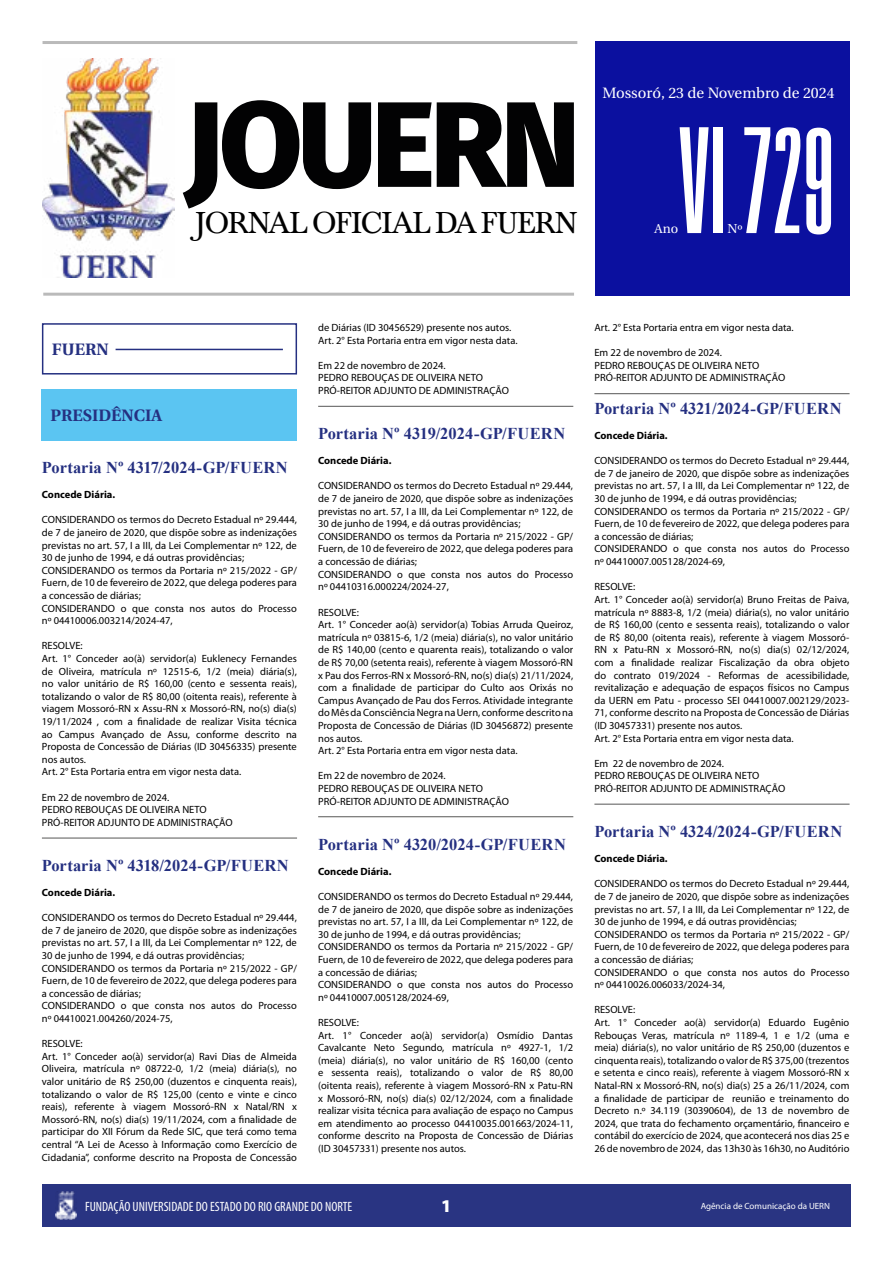
<style>
.page{position:relative;width:893px;height:1263px;background:#fff}
.page>*{position:absolute;margin:0;border:0;box-sizing:border-box;transform-origin:0 0}
.t1{font:129.15px "Droid";color:#fff}
.t2{font:800 121.5px "Fira Sans";letter-spacing:-.04em;color:#020203}
.t3{font:31.5px "Baskervald ADF Std";letter-spacing:-.02em;color:#000}
.t4{font:900 18px "Myriad Pro";color:#fff}
.t5{font:700 16.5px "Times New Roman";color:#253081}
.t6{font:700 16.5px "Heuristica";color:#253081}
.t7{font:15px "Heuristica";color:#fff}
.t8{font:condensed 13.5px "Myriad Pro";color:#fff}
.t9{font:12.9px "Heuristica";color:#fff}
.t10{font:10.5px/12.6px "Myriad Pro";color:#000}
.t11{font:700 10.5px "Myriad Pro";color:#000}
.t12{font:9px "Myriad Pro";color:#fff}
</style>
<div class="page">
<div style="left:43px;top:1184px;width:808px;height:43px;background:#293482"></div>
<img style="left:55px;top:1191px;width:21px;height:29px">
<hr style="left:43px;top:41px;width:534px;height:3px;background:#878787">
<hr style="left:43px;top:293px;width:531px;height:3px;background:#878787">
<div style="left:595px;top:41px;width:255px;height:255px;background:#0b109f"></div>
<img style="left:43px;top:59px;width:131px;height:219px">
<div style="left:42px;top:323px;width:255px;height:51px;border:2px solid #253081"></div>
<hr style="left:116px;top:349px;width:166px;height:1px;background:#253081">
<div style="left:42px;top:389px;width:255px;height:52px;background:#5bc5f2"></div>
<hr style="left:42px;top:838px;width:255px;height:1px;background:#575756">
<hr style="left:318px;top:406px;width:255px;height:1px;background:#575756">
<hr style="left:318px;top:816px;width:255px;height:1px;background:#575756">
<hr style="left:594px;top:393px;width:255px;height:1px;background:#575756">
<hr style="left:594px;top:804px;width:255px;height:1px;background:#575756">
<h2 class="t2" style="left:185px;top:39px;width:397px">JOUERN</h2>
<h3 class="t3" style="left:196px;top:205px;width:383px">JORNAL OFICIAL DA FUERN</h3>
<h3 class="t7" style="left:602px;top:81px;width:234px">Mossoró, 23 de Novembro de 2024</h3>
<h1 class="t1" style="left:678px;top:106px;width:158px">Vi729</h1>
<p class="t9" style="left:654px;top:219px;width:25px">Ano</p>
<p class="t9" style="left:727px;top:219px;width:17px">Nº</p>
<h3 class="t6" style="left:52px;top:336px;width:58px">FUERN</h3>
<h3 class="t6" style="left:50px;top:402px;width:113px">PRESIDÊNCIA</h3>
<h3 class="t5" style="left:42px;top:455px;width:247px">Portaria Nº 4317/2024-GP/FUERN</h3>
<p class="t11" style="left:42px;top:488px;width:75px">Concede Diária.</p>
<p class="t10" style="left:42px;top:513px;width:257px">CONSIDERANDO os termos do Decreto Estadual nº 29.444, de 7 de janeiro de 2020, que dispõe sobre as indenizações previstas no art. 57, I a III, da Lei Complementar nº 122, de 30 de junho de 1994, e dá outras providências; CONSIDERANDO os termos da Portaria nº 215/2022 - GP/ Fuern, de 10 de fevereiro de 2022, que delega poderes para a concessão de diárias;<br>CONSIDERANDO o que consta nos autos do Processo nº 04410006.003214/2024-47,</p>
<p class="t10" style="left:42px;top:639px;width:256px">RESOLVE:<br>Art. 1° Conceder ao(à) servidor(a) Euklenecy Fernandes de Oliveira, matrícula nº 12515-6, 1/2 (meia) diária(s), no valor unitário de R$ 160,00 (cento e sessenta reais), totalizando o valor de R$ 80,00 (oitenta reais), referente à viagem Mossoró-RN x Assu-RN x Mossoró-RN, no(s) dia(s)<br>19/11/2024 , com a finalidade de realizar Visita técnica ao Campus Avançado de Assu, conforme descrito na Proposta de Concessão de Diárias (ID 30456335) presente nos autos.<br>Art. 2° Esta Portaria entra em vigor nesta data.</p>
<p class="t10" style="left:42px;top:791px;width:192px">Em 22 de novembro de 2024.<br>PEDRO REBOUÇAS DE OLIVEIRA NETO<br>PRÓ-REITOR ADJUNTO DE ADMINISTRAÇÃO</p>
<h3 class="t5" style="left:42px;top:853px;width:248px">Portaria Nº 4318/2024-GP/FUERN</h3>
<p class="t11" style="left:42px;top:886px;width:75px">Concede Diária.</p>
<p class="t10" style="left:42px;top:911px;width:257px">CONSIDERANDO os termos do Decreto Estadual nº 29.444, de 7 de janeiro de 2020, que dispõe sobre as indenizações previstas no art. 57, I a III, da Lei Complementar nº 122, de 30 de junho de 1994, e dá outras providências; CONSIDERANDO os termos da Portaria nº 215/2022 - GP/ Fuern, de 10 de fevereiro de 2022, que delega poderes para a concessão de diárias;<br>CONSIDERANDO o que consta nos autos do Processo nº 04410021.004260/2024-75,</p>
<p class="t10" style="left:42px;top:1037px;width:257px">RESOLVE:<br>Art. 1° Conceder ao(à) servidor(a) Ravi Dias de Almeida Oliveira, matrícula nº 08722-0, 1/2 (meia) diária(s), no valor unitário de R$ 250,00 (duzentos e cinquenta reais), totalizando o valor de R$ 125,00 (cento e vinte e cinco reais), referente à viagem Mossoró-RN x Natal/RN x Mossoró-RN, no(s) dia(s) 19/11/2024, com a finalidade de participar do XII Fórum da Rede SIC, que terá como tema central “A Lei de Acesso à Informação como Exercício de Cidadania”, conforme descrito na Proposta de Concessão</p>
<p class="t10" style="left:318px;top:321px;width:201px">de Diárias (ID 30456529) presente nos autos.<br>Art. 2° Esta Portaria entra em vigor nesta data.</p>
<p class="t10" style="left:318px;top:359px;width:192px">Em 22 de novembro de 2024.<br>PEDRO REBOUÇAS DE OLIVEIRA NETO<br>PRÓ-REITOR ADJUNTO DE ADMINISTRAÇÃO</p>
<h3 class="t5" style="left:318px;top:422px;width:249px">Portaria Nº 4319/2024-GP/FUERN</h3>
<p class="t11" style="left:318px;top:454px;width:75px">Concede Diária.</p>
<p class="t10" style="left:318px;top:479px;width:257px">CONSIDERANDO os termos do Decreto Estadual nº 29.444, de 7 de janeiro de 2020, que dispõe sobre as indenizações previstas no art. 57, I a III, da Lei Complementar nº 122, de 30 de junho de 1994, e dá outras providências; CONSIDERANDO os termos da Portaria nº 215/2022 - GP/ Fuern, de 10 de fevereiro de 2022, que delega poderes para a concessão de diárias;<br>CONSIDERANDO o que consta nos autos do Processo nº 04410316.000224/2024-27,</p>
<p class="t10" style="left:318px;top:605px;width:256px">RESOLVE:<br>Art. 1° Conceder ao(à) servidor(a) Tobias Arruda Queiroz, matrícula nº 03815-6, 1/2 (meia) diária(s), no valor unitário de R$ 140,00 (cento e quarenta reais), totalizando o valor de R$ 70,00 (setenta reais), referente à viagem Mossoró-RN x Pau dos Ferros-RN x Mossoró-RN, no(s) dia(s) 21/11/2024, com a finalidade de participar do Culto aos Orixás no Campus Avançado de Pau dos Ferros. Atividade integrante do Mês da Consciência Negra na Uern, conforme descrito na Proposta de Concessão de Diárias (ID 30456872) presente nos autos.<br>Art. 2° Esta Portaria entra em vigor nesta data.</p>
<p class="t10" style="left:318px;top:769px;width:192px">Em 22 de novembro de 2024.<br>PEDRO REBOUÇAS DE OLIVEIRA NETO<br>PRÓ-REITOR ADJUNTO DE ADMINISTRAÇÃO</p>
<h3 class="t5" style="left:318px;top:832px;width:249px">Portaria Nº 4320/2024-GP/FUERN</h3>
<p class="t11" style="left:318px;top:864px;width:75px">Concede Diária.</p>
<p class="t10" style="left:318px;top:890px;width:257px">CONSIDERANDO os termos do Decreto Estadual nº 29.444, de 7 de janeiro de 2020, que dispõe sobre as indenizações previstas no art. 57, I a III, da Lei Complementar nº 122, de 30 de junho de 1994, e dá outras providências; CONSIDERANDO os termos da Portaria nº 215/2022 - GP/ Fuern, de 10 de fevereiro de 2022, que delega poderes para a concessão de diárias;<br>CONSIDERANDO o que consta nos autos do Processo nº 04410007.005128/2024-69,</p>
<p class="t10" style="left:318px;top:1016px;width:256px">RESOLVE:<br>Art. 1° Conceder ao(à) servidor(a) Osmídio Dantas Cavalcante Neto Segundo, matrícula nº 4927-1, 1/2 (meia) diária(s), no valor unitário de R$ 160,00 (cento e sessenta reais), totalizando o valor de R$ 80,00 (oitenta reais), referente à viagem Mossoró-RN x Patu-RN x Mossoró-RN, no(s) dia(s) 02/12/2024, com a finalidade realizar visita técnica para avaliação de espaço no Campus em atendimento ao processo 04410035.001663/2024-11, conforme descrito na Proposta de Concessão de Diárias (ID 30457331) presente nos autos.</p>
<p class="t10" style="left:594px;top:321px;width:201px">Art. 2° Esta Portaria entra em vigor nesta data.</p>
<p class="t10" style="left:594px;top:346px;width:192px">Em 22 de novembro de 2024.<br>PEDRO REBOUÇAS DE OLIVEIRA NETO<br>PRÓ-REITOR ADJUNTO DE ADMINISTRAÇÃO</p>
<h3 class="t5" style="left:594px;top:396px;width:249px">Portaria Nº 4321/2024-GP/FUERN</h3>
<p class="t11" style="left:594px;top:429px;width:75px">Concede Diária.</p>
<p class="t10" style="left:594px;top:454px;width:257px">CONSIDERANDO os termos do Decreto Estadual nº 29.444, de 7 de janeiro de 2020, que dispõe sobre as indenizações previstas no art. 57, I a III, da Lei Complementar nº 122, de 30 de junho de 1994, e dá outras providências; CONSIDERANDO os termos da Portaria nº 215/2022 - GP/ Fuern, de 10 de fevereiro de 2022, que delega poderes para a concessão de diárias;<br>CONSIDERANDO o que consta nos autos do Processo nº 04410007.005128/2024-69,</p>
<p class="t10" style="left:594px;top:580px;width:256px">RESOLVE:<br>Art. 1° Conceder ao(à) servidor(a) Bruno Freitas de Paiva, matrícula nº 8883-8, 1/2 (meia) diária(s), no valor unitário de R$ 160,00 (cento e sessenta reais), totalizando o valor de R$ 80,00 (oitenta reais), referente à viagem Mossoró-RN x Patu-RN x Mossoró-RN, no(s) dia(s) 02/12/2024, com a finalidade realizar Fiscalização da obra objeto do contrato 019/2024 - Reformas de acessibilidade, revitalização e adequação de espaços físicos no Campus da UERN em Patu - processo SEI 04410007.002129/2023- 71, conforme descrito na Proposta de Concessão de Diárias (ID 30457331) presente nos autos.<br>Art. 2° Esta Portaria entra em vigor nesta data.</p>
<p class="t10" style="left:594px;top:757px;width:192px">Em 22 de novembro de 2024.<br>PEDRO REBOUÇAS DE OLIVEIRA NETO<br>PRÓ-REITOR ADJUNTO DE ADMINISTRAÇÃO</p>
<h3 class="t5" style="left:594px;top:819px;width:249px">Portaria Nº 4324/2024-GP/FUERN</h3>
<p class="t11" style="left:594px;top:852px;width:75px">Concede Diária.</p>
<p class="t10" style="left:594px;top:877px;width:257px">CONSIDERANDO os termos do Decreto Estadual nº 29.444, de 7 de janeiro de 2020, que dispõe sobre as indenizações previstas no art. 57, I a III, da Lei Complementar nº 122, de 30 de junho de 1994, e dá outras providências; CONSIDERANDO os termos da Portaria nº 215/2022 - GP/ Fuern, de 10 de fevereiro de 2022, que delega poderes para a concessão de diárias;<br>CONSIDERANDO o que consta nos autos do Processo nº 04410026.006033/2024-34,</p>
<p class="t10" style="left:594px;top:1003px;width:256px">RESOLVE:<br>Art. 1° Conceder ao(à) servidor(a) Eduardo Eugênio Rebouças Veras, matrícula nº 1189-4, 1 e 1/2 (uma e meia) diária(s), no valor unitário de R$ 250,00 (duzentos e cinquenta reais), totalizando o valor de R$ 375,00 (trezentos e setenta e cinco reais), referente à viagem Mossoró-RN x Natal-RN x Mossoró-RN, no(s) dia(s) 25 a 26/11/2024, com a finalidade de participar de reunião e treinamento do Decreto n.º 34.119 (30390604), de 13 de novembro de 2024, que trata do fechamento orçamentário, financeiro e contábil do exercício de 2024, que acontecerá nos dias 25 e 26 de novembro de 2024, das 13h30 às 16h30, no Auditório</p>
<p class="t8" style="left:85px;top:1198px;width:269px">FUNDAÇÃO UNIVERSIDADE DO ESTADO DO RIO GRANDE DO NORTE</p>
<h3 class="t4" style="left:441px;top:1194px;width:12px">1</h3>
<p class="t12" style="left:701px;top:1200px;width:131px">Agência de Comunicação da UERN</p>
</div>
